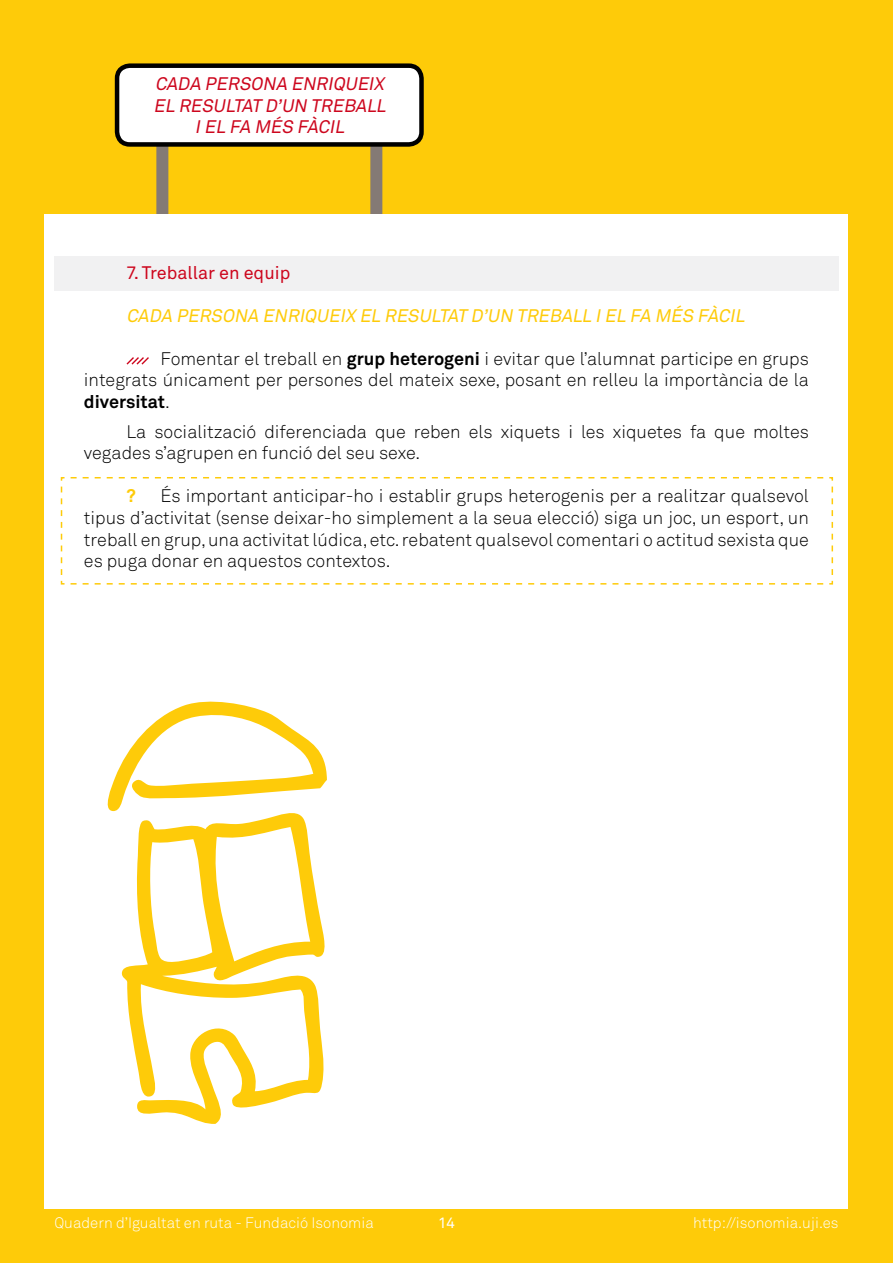
<style>
.page{position:relative;width:893px;height:1263px;background:#fecb09}
.page>*{position:absolute;margin:0;border:0;box-sizing:border-box;transform-origin:0 0}
.t1{font:300 18px/21.6px "Akkurat";color:#000;text-align:justify}
.t2{font:italic 18px/21.6px "Akkurat";color:#cd071e;text-align:center}
.t3{font:italic 18px "Akkurat";color:#fecb09}
.t4{font:18px "Akkurat";color:#cd071e}
.t5{font:700 18px "Akkurat";color:#fecb09}
.t6{font:300 15px "Akkurat";color:#fff}
.t7{font:15px "Akkurat";color:#fff}
.s1{font-weight:700}
</style>
<div class="page">
<div style="left:156px;top:143px;width:12px;height:133px;background:#847a75"></div>
<div style="left:370px;top:143px;width:12px;height:133px;background:#847a75"></div>
<div style="left:45px;top:215px;width:803px;height:994px;background:#fff"></div>
<div style="left:54px;top:256px;width:785px;height:35px;background:#f0f0f1"></div>
<svg style="left:60px;top:477px;width:774px;height:108px"></svg>
<div style="left:117px;top:66px;width:304px;height:78px;background:#fff;border-radius:13px"></div>
<div style="left:115px;top:63px;width:309px;height:84px;border:4px solid #000;border-radius:13px"></div>
<svg style="left:126px;top:357px;width:23px;height:8px"></svg>
<svg style="left:107px;top:701px;width:220px;height:111px"></svg>
<svg style="left:121px;top:808px;width:206px;height:316px"></svg>
<p class="t2" style="left:154px;top:73px;width:237px">CADA PERSONA ENRIQUEIX<br>EL RESULTAT D’UN TREBALL<br>IEL FA MÉS FÀCIL</p>
<p class="t4" style="left:126px;top:261px;width:165px">7. Treballar en equip</p>
<p class="t3" style="left:126px;top:304px;width:623px">CADA PERSONA ENRIQUEIX EL RESULTAT D’UN TREBALL IEL FA MÉS FÀCIL</p>
<p class="t1" style="left:84px;top:347px;width:726px;text-indent:77px">Fomentar el treball en <span class="s1">grup heterogeni</span> i evitar que l’alumnat participe en grups integrats únicament per persones del mateix sexe, posant en relleu la importància de la <span class="s1">diversitat</span>.</p>
<p class="t1" style="left:84px;top:420px;width:726px;text-indent:43px">La socialització diferenciada que reben els xiquets i les xiquetes fa que moltes vegades s’agrupen en funció del seu sexe.</p>
<p class="t5" style="left:126px;top:485px;width:11px">?</p>
<p class="t1" style="left:84px;top:485px;width:726px;text-indent:77px">És important anticipar-ho i establir grups heterogenis per a realitzar qualsevol tipus d’activitat (sense deixar-ho simplement a la seua elecció) siga un joc, un esport, un treball en grup, una activitat lúdica, etc. rebatent qualsevol comentari o actitud sexista que es puga donar en aquestos contextos.</p>
<p class="t6" style="left:54px;top:1213px;width:321px">Quadern d’Igualtat en ruta - Fundació Isonomia</p>
<p class="t7" style="left:438px;top:1213px;width:18px">14</p>
<p class="t6" style="left:693px;top:1213px;width:147px">http://isonomia.uji.es</p>
</div>
